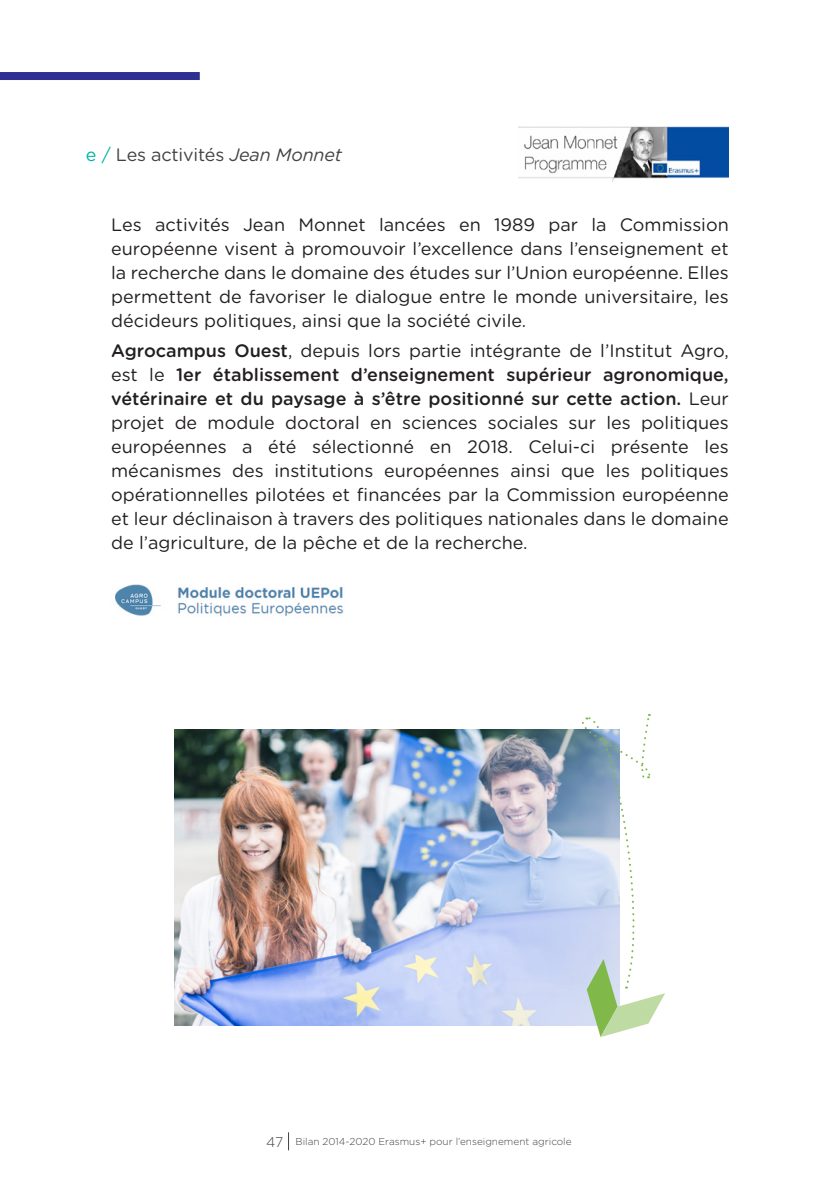
<style>
.page{position:relative;width:840px;height:1191px;background:#fff}
.page>*{position:absolute;margin:0;border:0;box-sizing:border-box;transform-origin:0 0}
.t1{font:18px/24px "Gotham Rounded";color:#231f20;text-align:justify}
.t2{font:18px "Gotham Rounded";letter-spacing:-.01em;color:#444141}
.t3{font:300 10px "Gotham Rounded";color:#444141}
.s1{color:#00b5a4}
.s2{font-style:italic}
.s3{font-weight:500}
.s4{font-size:14px}
</style>
<div class="page">
<div style="left:0;top:72px;width:200px;height:8px;background:#2e3092"></div>
<svg style="left:288px;top:1132px;width:1px;height:18px"></svg>
<img style="left:518px;top:126px;width:210px;height:55px">
<img style="left:175px;top:729px;width:405px;height:296px">
<svg style="left:580px;top:714px;width:84px;height:323px"></svg>
<img style="left:115px;top:584px;width:229px;height:32px">
<p class="t2" style="left:86px;top:142px;width:257px"><span class="s1">e /</span> Les activités <span class="s2">Jean Monnet</span></p>
<p class="t1" style="left:111px;top:212px;width:618px">Les activités Jean Monnet lancées en 1989 par la Commission européenne visent à promouvoir l’excellence dans l’enseignement et la recherche dans le domaine des études sur l’Union européenne. Elles permettent de favoriser le dialogue entre le monde universitaire, les décideurs politiques, ainsi que la société civile.</p>
<p class="t1" style="left:111px;top:338px;width:618px"><span class="s3">Agrocampus Ouest</span>, depuis lors partie intégrante de l’Institut Agro, est le <span class="s3">1er établissement d’enseignement supérieur agronomique, vétérinaire et du paysage à s’être positionné sur cette action.</span> Leur projet de module doctoral en sciences sociales sur les politiques européennes a été sélectionné en 2018. Celui-ci présente les mécanismes des institutions européennes ainsi que les politiques opérationnelles pilotées et financées par la Commission européenne et leur déclinaison à travers des politiques nationales dans le domaine de l’agriculture, de la pêche et de la recherche.</p>
<p class="t3" style="left:266px;top:1134px;width:307px"><span class="s4">47</span> Bilan 2014-2020 Erasmus+ pour l’enseignement agricole</p>
</div>
